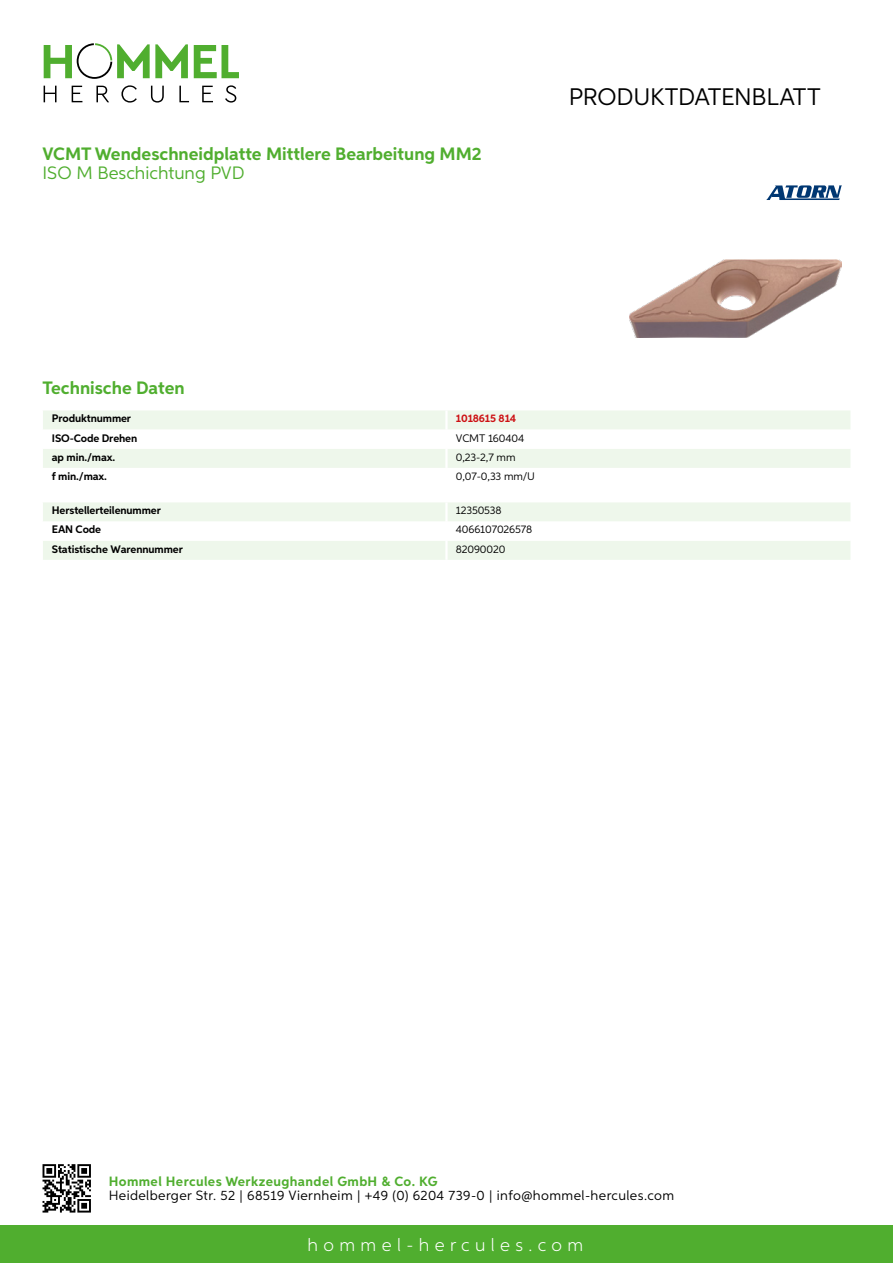
<style>
.page{position:relative;width:893px;height:1263px;background:#fff}
.page>*{position:absolute;margin:0;border:0;box-sizing:border-box;transform-origin:0 0}
.t1{font:24px "Aspira";letter-spacing:-.01em;color:#000}
.t2{font:700 18px "Aspira";color:#50ae2f}
.t3{font:300 18px "Aspira";letter-spacing:.3em;color:#fff}
.t4{font:18px "Aspira";color:#50ae2f}
.t5{font:13.5px "Aspira";letter-spacing:.03em;color:#000}
.t6{font:700 13.5px "Aspira";letter-spacing:.03em;color:#50ae2f}
.t7{font:700 10.95px "Aspira";letter-spacing:-.01em;color:#000}
.t8{font:10.95px "Aspira";letter-spacing:-.01em;color:#000}
.t9{font:700 10.95px "Aspira";letter-spacing:-.01em;color:#cd1013}
</style>
<div class="page">
<div style="left:0;top:1226px;width:893px;height:37px;background:#50ae2f"></div>
<svg style="left:43px;top:1164px;width:48px;height:48px"></svg>
<svg style="left:194px;top:45px;width:45px;height:33px"></svg>
<svg style="left:44px;top:43px;width:144px;height:36px"></svg>
<svg style="left:44px;top:86px;width:13px;height:16px"></svg>
<svg style="left:72px;top:86px;width:10px;height:16px"></svg>
<svg style="left:96px;top:86px;width:13px;height:16px"></svg>
<svg style="left:121px;top:85px;width:16px;height:18px"></svg>
<svg style="left:151px;top:86px;width:13px;height:17px"></svg>
<svg style="left:179px;top:86px;width:10px;height:16px"></svg>
<svg style="left:202px;top:86px;width:11px;height:16px"></svg>
<svg style="left:225px;top:85px;width:11px;height:18px"></svg>
<div style="left:43px;top:410px;width:807px;height:19px;background:#eef7eb"></div>
<div style="left:43px;top:449px;width:807px;height:19px;background:#eef7eb"></div>
<hr style="left:445px;top:410px;width:3px;height:20px;background:#fff">
<hr style="left:445px;top:449px;width:3px;height:19px;background:#fff">
<svg style="left:43px;top:502px;width:807px;height:58px"></svg>
<hr style="left:445px;top:541px;width:3px;height:19px;background:#fff">
<img style="left:629px;top:259px;width:213px;height:79px">
<svg style="left:766px;top:185px;width:76px;height:15px"></svg>
<h2 class="t2" style="left:43px;top:142px;width:441px">VCMT Wendeschneidplatte Mittlere Bearbeitung MM2</h2>
<h2 class="t4" style="left:43px;top:162px;width:201px">ISO M Beschichtung PVD</h2>
<h1 class="t1" style="left:569px;top:82px;width:253px">Produktdatenblatt</h1>
<h2 class="t2" style="left:43px;top:376px;width:144px">Technische Daten</h2>
<p class="t7" style="left:52px;top:412px;width:81px">Produktnummer</p>
<p class="t9" style="left:456px;top:412px;width:62px">1018615 814</p>
<p class="t7" style="left:52px;top:431px;width:87px">ISO-Code Drehen</p>
<p class="t8" style="left:456px;top:431px;width:70px">VCMT 160404</p>
<p class="t7" style="left:52px;top:450px;width:65px">ap min./max.</p>
<p class="t8" style="left:456px;top:450px;width:61px">0,23-2,7 mm</p>
<p class="t7" style="left:52px;top:469px;width:57px">f min./max.</p>
<p class="t8" style="left:456px;top:469px;width:79px">0,07-0,33 mm/U</p>
<p class="t7" style="left:52px;top:504px;width:111px">Herstellerteilenummer</p>
<p class="t8" style="left:456px;top:504px;width:47px">12350538</p>
<p class="t7" style="left:52px;top:523px;width:51px">EAN Code</p>
<p class="t8" style="left:456px;top:523px;width:78px">4066107026578</p>
<p class="t7" style="left:52px;top:542px;width:132px">Statistische Warennummer</p>
<p class="t8" style="left:456px;top:542px;width:51px">82090020</p>
<p class="t6" style="left:109px;top:1172px;width:330px">Hommel Hercules Werkzeughandel GmbH &amp; Co. KG</p>
<p class="t5" style="left:109px;top:1187px;width:567px">Heidelberger Str. 52 | 68519 Viernheim | +49 (0) 6204 739-0 | info@hommel-hercules.com</p>
<h2 class="t3" style="left:307px;top:1234px;width:277px">hommel-hercules.com</h2>
</div>
